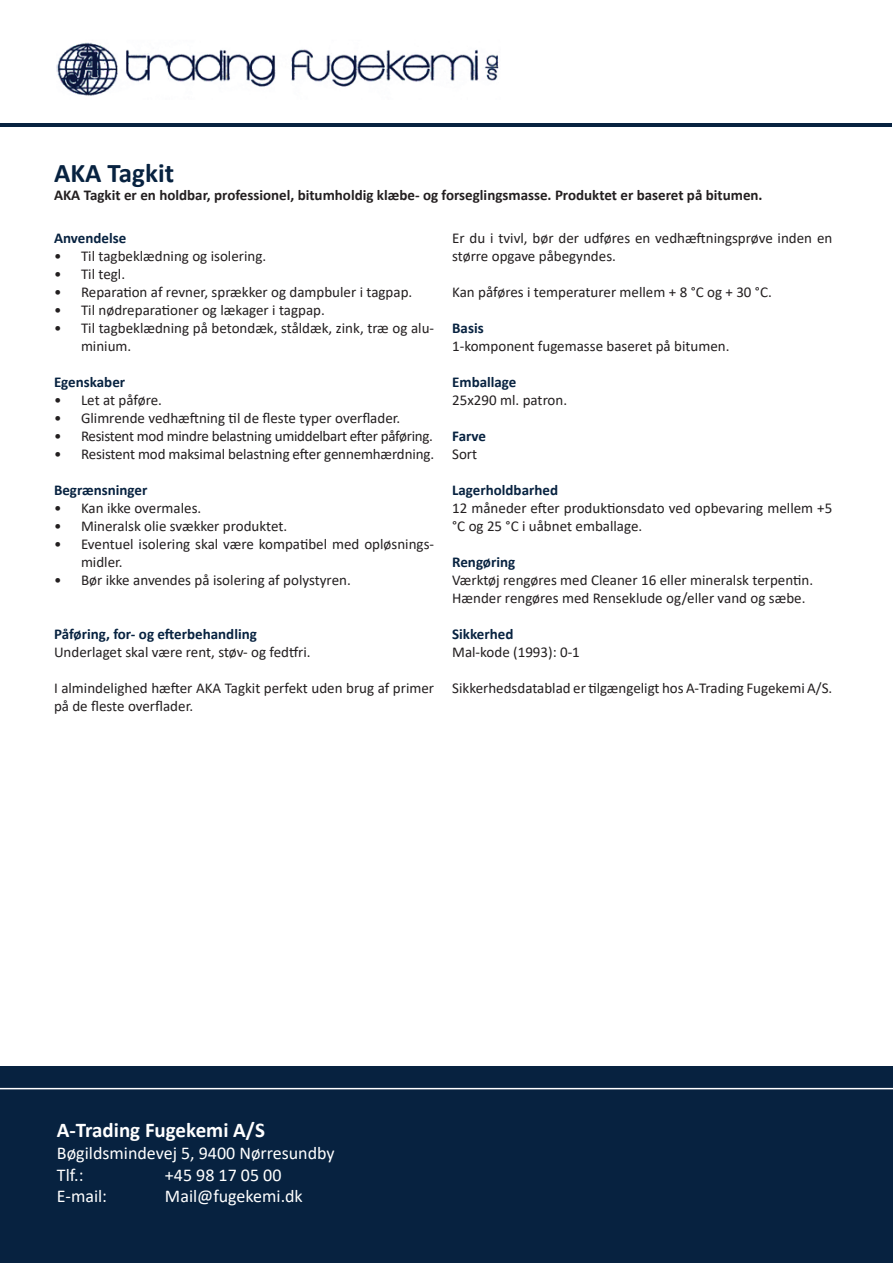
<style>
.page{position:relative;width:893px;height:1263px;background:#fff}
.page>*{position:absolute;margin:0;border:0;box-sizing:border-box;transform-origin:0 0}
.t1{font:700 27px "Calibri";color:#072240}
.t2{font:700 21px "Calibri";color:#fff}
.t3{font:18px "Calibri";color:#fff}
.t4{font:15px/18px "Calibri";color:#231f20}
.t5{font:700 15px "Calibri";color:#072240}
.t6{font:700 15px "Calibri";color:#231f20}
.t7{font:15px "Calibri";letter-spacing:-.02em;color:#231f20}
</style>
<div class="page">
<img style="left:57px;top:42px;width:442px;height:54px">
<hr style="left:1px;top:123px;width:891px;height:4px;background:#072240">
<div style="left:0;top:1066px;width:893px;height:197px;background:#072240"></div>
<hr style="left:0;top:1088px;width:893px;height:1px;background:#fff">
<p class="t1" style="left:54px;top:154px;width:122px">AKA Tagkit</p>
<p class="t6" style="left:54px;top:184px;width:710px">AKA Tagkit er en holdbar, professionel, bitumholdig klæbe- og forseglingsmasse. Produktet er baseret på bitumen.</p>
<p class="t5" style="left:54px;top:227px;width:74px">Anvendelse</p>
<p class="t4" style="left:54px;top:247px;width:214px">• Til tagbeklædning og isolering.</p>
<p class="t4" style="left:54px;top:265px;width:73px">• Til tegl.</p>
<p class="t4" style="left:54px;top:283px;width:360px">• Reparation af revner, sprækker og dampbuler i tagpap.</p>
<p class="t4" style="left:54px;top:301px;width:272px">• Til nødreparationer og lækager i tagpap.</p>
<p class="t4" style="left:81px;top:319px;width:355px;text-indent:-27px">• Til tagbeklædning på betondæk, ståldæk, zink, træ og alu&shy;minium.</p>
<p class="t5" style="left:54px;top:371px;width:73px">Egenskaber</p>
<p class="t4" style="left:54px;top:391px;width:110px">• Let at påføre.</p>
<p class="t4" style="left:54px;top:409px;width:348px">• Glimrende vedhæftning til de fleste typer overflader.</p>
<p class="t7" style="left:54px;top:426px;width:380px">• Resistent mod mindre belastning umiddelbart efter påføring.</p>
<p class="t4" style="left:54px;top:445px;width:382px">• Resistent mod maksimal belastning efter gennemhærdning.</p>
<p class="t5" style="left:54px;top:479px;width:95px">Begrænsninger</p>
<p class="t4" style="left:54px;top:499px;width:149px">• Kan ikke overmales.</p>
<p class="t4" style="left:54px;top:517px;width:235px">• Mineralsk olie svækker produktet.</p>
<p class="t4" style="left:81px;top:535px;width:355px;text-indent:-27px">• Eventuel isolering skal være kompatibel med opløsnings&shy;midler.</p>
<p class="t4" style="left:54px;top:571px;width:298px">• Bør ikke anvendes på isolering af polystyren.</p>
<p class="t5" style="left:54px;top:623px;width:204px">Påføring, for- og efterbehandling</p>
<p class="t4" style="left:54px;top:643px;width:258px">Underlaget skal være rent, støv- og fedtfri.</p>
<p class="t4" style="left:54px;top:679px;width:382px">I almindelighed hæfter AKA Tagkit perfekt uden brug af primer på de fleste overflader.</p>
<p class="t4" style="left:452px;top:229px;width:382px">Er du i tvivl, bør der udføres en vedhæftningsprøve inden en større opgave påbegyndes.</p>
<p class="t4" style="left:452px;top:283px;width:321px">Kan påføres i temperaturer mellem + 8 °C og + 30 °C.</p>
<p class="t5" style="left:452px;top:317px;width:33px">Basis</p>
<p class="t4" style="left:452px;top:337px;width:279px">1-komponent fugemasse baseret på bitumen.</p>
<p class="t5" style="left:452px;top:371px;width:66px">Emballage</p>
<p class="t4" style="left:452px;top:391px;width:117px">25x290 ml. patron.</p>
<p class="t5" style="left:452px;top:425px;width:35px">Farve</p>
<p class="t4" style="left:452px;top:445px;width:27px">Sort</p>
<p class="t5" style="left:452px;top:479px;width:107px">Lagerholdbarhed</p>
<p class="t4" style="left:452px;top:499px;width:382px">12 måneder efter produktionsdato ved opbevaring mellem +5 °C og 25 °C i uåbnet emballage.</p>
<p class="t5" style="left:452px;top:551px;width:65px">Rengøring</p>
<p class="t4" style="left:452px;top:571px;width:362px">Værktøj rengøres med Cleaner 16 eller mineralsk terpentin.</p>
<p class="t4" style="left:452px;top:589px;width:355px">Hænder rengøres med Renseklude og/eller vand og sæbe.</p>
<p class="t5" style="left:452px;top:623px;width:63px">Sikkerhed</p>
<p class="t4" style="left:452px;top:643px;width:129px">Mal-kode (1993): 0-1</p>
<p class="t4" style="left:452px;top:679px;width:382px">Sikkerhedsdatablad er tilgængeligt hos A-Trading Fugekemi A/S.</p>
<p class="t2" style="left:57px;top:1115px;width:209px">A-Trading Fugekemi A/S</p>
<p class="t3" style="left:57px;top:1140px;width:279px">Bøgildsmindevej 5, 9400 Nørresundby</p>
<p class="t3" style="left:57px;top:1162px;width:28px">Tlf.:</p>
<p class="t3" style="left:165px;top:1162px;width:118px">+45 98 17 05 00</p>
<p class="t3" style="left:57px;top:1184px;width:52px">E-mail:</p>
<p class="t3" style="left:165px;top:1184px;width:139px">Mail@fugekemi.dk</p>
</div>
